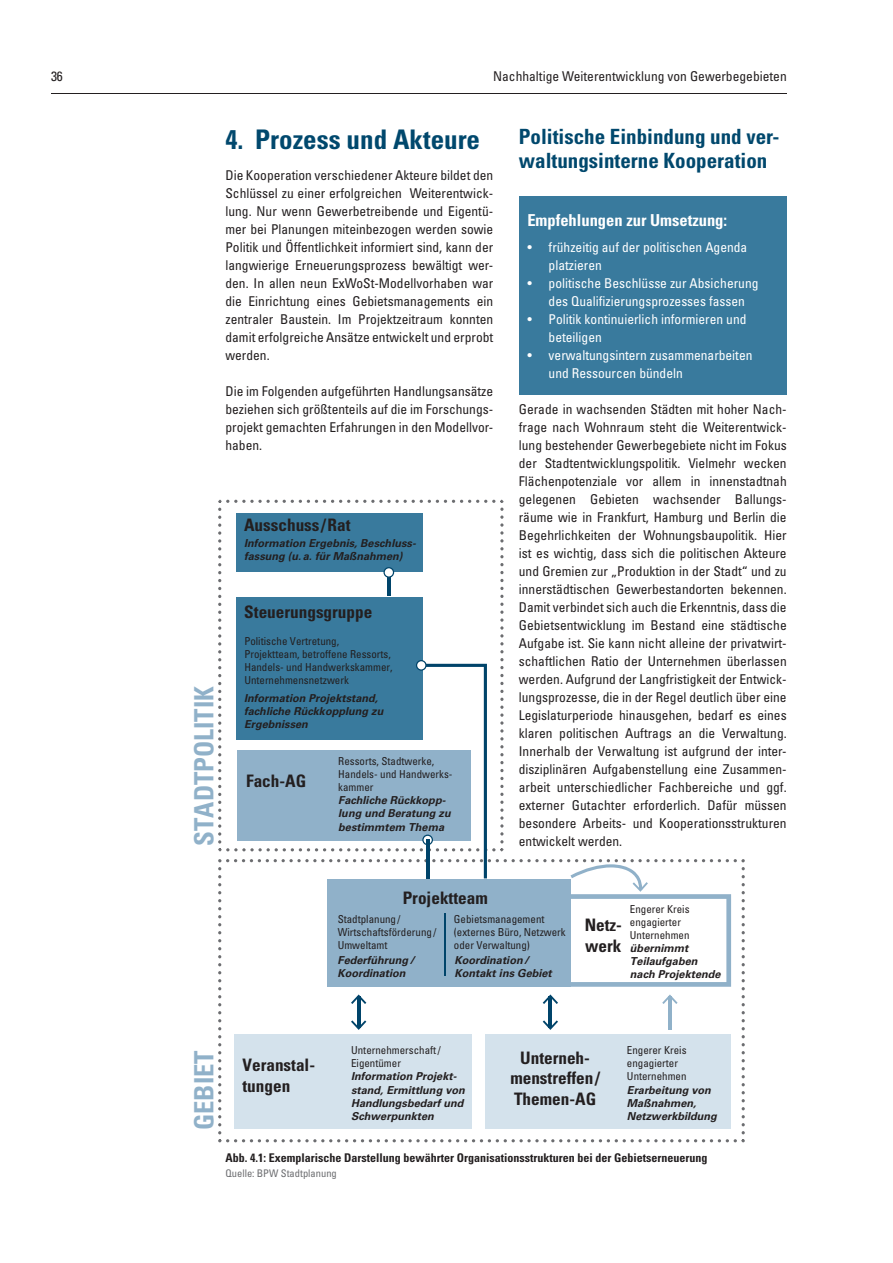
<style>
.page{position:relative;width:893px;height:1263px;background:#fff}
.page>*{position:absolute;margin:0;border:0;box-sizing:border-box;transform-origin:0 0}
.t1{font:700 condensed 27px "Univers";color:#00486d}
.t2{font:700 condensed 26.55px "Univers";color:#90b1c9}
.t3{font:700 condensed 21px/24px "Univers";color:#00486d}
.t4{font:700 condensed 17.25px/20.7px "Univers";color:#231f20}
.t5{font:700 condensed 16.5px "Univers";color:#fff}
.t6{font:condensed 13.5px/18px "Univers";color:#231f20;text-align:justify}
.t7{font:condensed 13.5px/18px "Univers";color:#fff}
.t8{font:700 condensed 12px "Univers";color:#231f20}
.t9{font:italic 700 10.95px/13.2px "Univers";color:#231f20}
.t10{font:condensed 10.95px/13.2px "Univers";color:#231f20}
.t11{font:condensed 10.5px "Univers";color:#6c6d70}
.s1{font-weight:400;font-style:normal;font-stretch:condensed}
</style>
<div class="page">
<div style="left:519px;top:196px;width:268px;height:199px;background:#397a9d"></div>
<hr style="left:51px;top:94px;width:736px;height:1px;background:#231f20">
<svg style="left:218px;top:500px;width:527px;height:642px"></svg>
<p class="t6" style="left:51px;top:67px;width:13px">36</p>
<p class="t6" style="left:493px;top:67px;width:295px">Nachhaltige Weiterentwicklung von Gewerbegebieten</p>
<p class="t1" style="left:225px;top:123px;width:256px">4. Prozess und Akteure</p>
<p class="t6" style="left:225px;top:166px;width:269px">Die Kooperation verschiedener Akteure bildet den Schlüssel zu einer erfolgreichen Weiterentwick&shy;lung. Nur wenn Gewerbetreibende und Eigentü&shy;mer bei Planungen miteinbezogen werden sowie Politik und Öffentlichkeit informiert sind, kann der langwierige Erneuerungsprozess bewältigt wer&shy;den. In allen neun ExWoSt-Modellvorhaben war die Einrichtung eines Gebietsmanagements ein zentraler Baustein. Im Projektzeitraum konnten damit erfolgreiche Ansätze entwickelt und erprobt werden.</p>
<p class="t6" style="left:225px;top:382px;width:269px">Die im Folgenden aufgeführten Handlungsansätze beziehen sich größtenteils auf die im Forschungs&shy;projekt gemachten Erfahrungen in den Modellvor&shy;haben.</p>
<h2 class="t2" style="left:188px;top:846px;width:161px;rotate:-90deg">STADTPOLITIK</h2>
<p class="t4" style="left:244px;top:514px;width:108px">Ausschuss / Rat</p>
<p class="t9" style="left:244px;top:537px;width:173px">Information Ergebnis, Beschluss&shy;fassung (u. a. für Maßnahmen)</p>
<p class="t4" style="left:244px;top:602px;width:130px">Steuerungsgruppe</p>
<p class="t10" style="left:244px;top:634px;width:150px">Politische Vertretung,<br>Projektteam, betroffene Ressorts,<br>Handels- und Handwerkskammer,<br>Unternehmensnetzwerk</p>
<p class="t9" style="left:244px;top:691px;width:141px">Information Projektstand, fachliche Rückkopplung zu<br>Ergebnissen</p>
<p class="t10" style="left:338px;top:754px;width:116px">Ressorts, Stadtwerke,<br>Handels- und Handwerks&shy;kammer</p>
<p class="t9" style="left:338px;top:794px;width:114px">Fachliche Rückkopp&shy;lung und Beratung zu bestimmtem Thema</p>
<p class="t4" style="left:246px;top:771px;width:62px">Fach-AG</p>
<p class="t3" style="left:519px;top:124px;width:262px">Politische Einbindung und ver&shy;waltungsinterne Kooperation</p>
<p class="t5" style="left:527px;top:210px;width:201px">Empfehlungen zur Umsetzung:</p>
<p class="t7" style="left:549px;top:238px;width:200px;text-indent:-21px">• frühzeitig auf der politischen Agenda platzieren</p>
<p class="t7" style="left:527px;top:274px;width:233px;text-align:center">• politische Beschlüsse zur Absicherung des Qualifizierungsprozesses fassen</p>
<p class="t7" style="left:549px;top:310px;width:199px;text-indent:-21px">• Politik kontinuierlich informieren und beteiligen</p>
<p class="t7" style="left:549px;top:346px;width:205px;text-indent:-21px">• verwaltungsintern zusammenarbeiten und Ressourcen bündeln</p>
<p class="t6" style="left:519px;top:400px;width:269px">Gerade in wachsenden Städten mit hoher Nach&shy;frage nach Wohnraum steht die Weiterentwick&shy;lung bestehender Gewerbegebiete nicht im Fokus der Stadtentwicklungspolitik. Vielmehr wecken Flächenpotenziale vor allem in innenstadtnah gelegenen Gebieten wachsender Ballungs&shy;räume wie in Frankfurt, Hamburg und Berlin die Begehrlichkeiten der Wohnungsbaupolitik. Hier ist es wichtig, dass sich die politischen Akteure und Gremien zur „Produktion in der Stadt“ und zu innerstädtischen Gewerbestandorten bekennen.<br>Damit verbindet sich auch die Erkenntnis, dass die Gebietsentwicklung im Bestand eine städtische Aufgabe ist. Sie kann nicht alleine der privatwirt&shy;schaftlichen Ratio der Unternehmen überlassen werden. Aufgrund der Langfristigkeit der Entwick&shy;lungsprozesse, die in der Regel deutlich über eine Legislaturperiode hinausgehen, bedarf es eines klaren politischen Auftrags an die Verwaltung.<br>Innerhalb der Verwaltung ist aufgrund der inter&shy;disziplinären Aufgabenstellung eine Zusammen&shy;arbeit unterschiedlicher Fachbereiche und ggf. externer Gutachter erforderlich. Dafür müssen besondere Arbeits- und Kooperationsstrukturen</p>
<p class="t6" style="left:519px;top:832px;width:105px">entwickelt werden.</p>
<p class="t4" style="left:403px;top:888px;width:87px">Projektteam</p>
<p class="t10" style="left:338px;top:912px;width:100px">Stadtplanung /<br>Wirtschaftsförderung /<br>Umweltamt</p>
<p class="t10" style="left:454px;top:912px;width:113px">Gebietsmanagement (externes Büro, Netzwerk oder Verwaltung)</p>
<p class="t9" style="left:338px;top:953px;width:79px">Federführung /<br>Koordination</p>
<p class="t9" style="left:455px;top:953px;width:99px">Koordination /<br>Kontakt ins Gebiet</p>
<p class="t4" style="left:585px;top:915px;width:39px">Netz&shy;werk</p>
<p class="t9" style="left:630px;top:902px;width:92px"><span class="s1">Engerer Kreis engagierter<br>Unternehmen </span>übernimmt<br>Teilaufgaben nach Projektende</p>
<h2 class="t2" style="left:188px;top:1130px;width:81px;rotate:-90deg">GEBIET</h2>
<p class="t4" style="left:242px;top:1055px;width:74px">Veranstal&shy;tungen</p>
<p class="t10" style="left:351px;top:1043px;width:91px">Unternehmerschaft /</p>
<p class="t10" style="left:627px;top:1043px;width:61px">Engerer Kreis</p>
<p class="t4" style="left:520px;top:1047px;width:71px">Unterneh-</p>
<p class="t10" style="left:351px;top:1057px;width:51px">Eigentümer</p>
<p class="t10" style="left:627px;top:1057px;width:53px">engagierter</p>
<p class="t9" style="left:351px;top:1070px;width:107px">Information Projekt-</p>
<p class="t4" style="left:510px;top:1068px;width:91px">menstreffen /</p>
<p class="t10" style="left:627px;top:1070px;width:61px">Unternehmen</p>
<p class="t9" style="left:351px;top:1083px;width:115px">stand, Ermittlung von</p>
<p class="t9" style="left:627px;top:1083px;width:85px">Erarbeitung von</p>
<p class="t9" style="left:351px;top:1096px;width:114px">Handlungsbedarf und</p>
<p class="t4" style="left:514px;top:1088px;width:84px">Themen-AG</p>
<p class="t9" style="left:627px;top:1096px;width:71px">Maßnahmen,</p>
<p class="t9" style="left:351px;top:1109px;width:84px">Schwerpunkten</p>
<p class="t9" style="left:627px;top:1109px;width:92px">Netzwerkbildung</p>
<p class="t8" style="left:225px;top:1150px;width:483px">Abb. 4.1: Exemplarische Darstellung bewährter Organisationsstrukturen bei der Gebietserneuerung</p>
<p class="t11" style="left:225px;top:1166px;width:113px">Quelle: BPW Stadtplanung</p>
</div>
